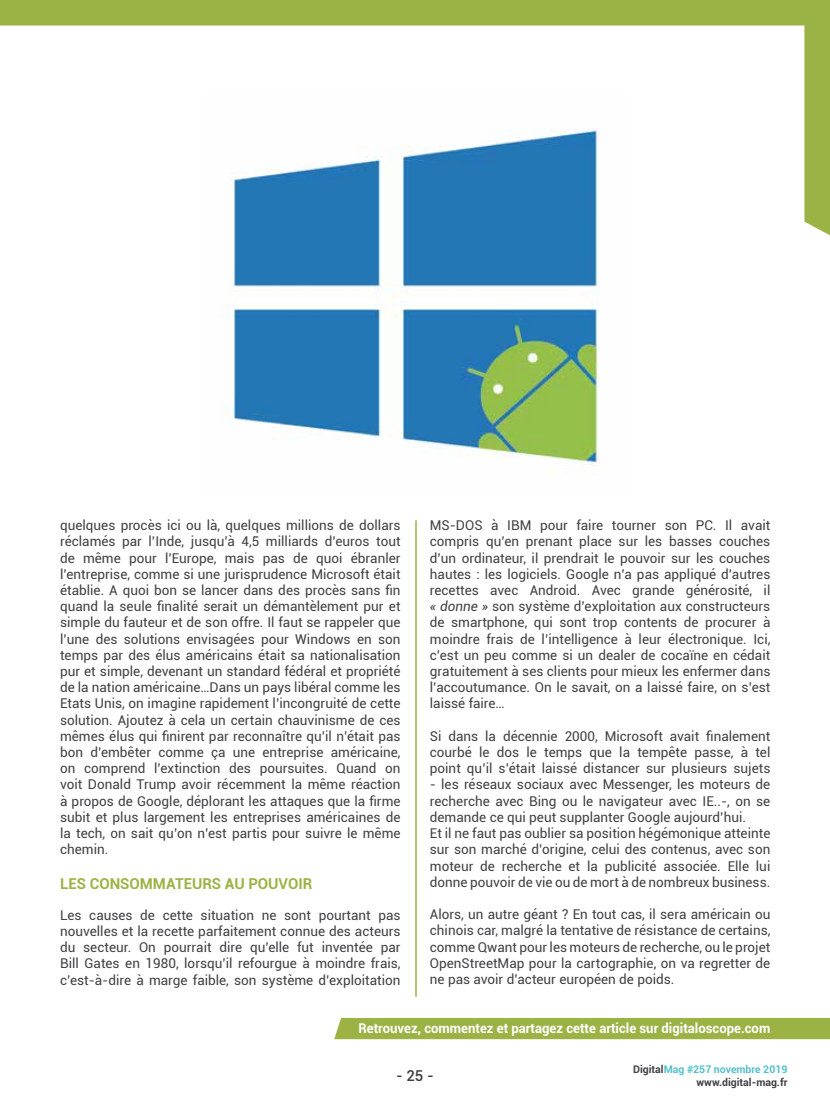
<style>
.page{position:relative;width:830px;height:1106px;background:#fff}
.page>*{position:absolute;margin:0;border:0;box-sizing:border-box;transform-origin:0 0}
.t1{font:700 15px "Roboto";color:#9bb344}
.t2{font:500 15px "Roboto";color:#414042}
.t3{font:13.5px/16.2px "Roboto";color:#414042;text-align:justify}
.t4{font:700 13.5px "Roboto";color:#fff}
.t5{font:700 10.5px/12.6px "Roboto";color:#414042;text-align:right}
.s1{font-style:italic}
.s2{color:#54c0cb}
</style>
<div class="page">
<svg style="left:1px;top:0;width:828px;height:235px"></svg>
<hr style="left:415px;top:520px;width:1px;height:476px;background:#9bb344">
<div style="left:334px;top:1018px;width:495px;height:21px;background:#9bb344"></div>
<svg style="left:0;top:0;width:1px;height:26px"></svg>
<img style="left:202px;top:94px;width:425px;height:377px">
<p class="t3" style="left:429px;top:517px;width:342px">MS-DOS à IBM pour faire tourner son PC. Il avait compris qu’en prenant place sur les basses couches d’un ordinateur, il prendrait le pouvoir sur les couches hautes : les logiciels. Google n’a pas appliqué d’autres recettes avec Android. Avec grande générosité, il <span class="s1">« donne »</span> son système d’exploitation aux constructeurs de smartphone, qui sont trop contents de procurer à moindre frais de l’intelligence à leur électronique. Ici, c’est un peu comme si un dealer de cocaïne en cédait gratuitement à ses clients pour mieux les enfermer dans l’accoutumance. On le savait, on a laissé faire, on s’est laissé faire…</p>
<p class="t3" style="left:429px;top:727px;width:342px">Si dans la décennie 2000, Microsoft avait finalement courbé le dos le temps que la tempête passe, à tel point qu’il s’était laissé distancer sur plusieurs sujets</p>
<p class="t3" style="left:429px;top:776px;width:342px;text-align:left">- les réseaux sociaux avec Messenger, les moteurs de recherche avec Bing ou le navigateur avec IE..-, on se demande ce qui peut supplanter Google aujourd’hui.<br>Et il ne faut pas oublier sa position hégémonique atteinte sur son marché d’origine, celui des contenus, avec son moteur de recherche et la publicité associée. Elle lui donne pouvoir de vie ou de mort à de nombreux business.</p>
<p class="t3" style="left:429px;top:905px;width:342px">Alors, un autre géant ? En tout cas, il sera américain ou chinois car, malgré la tentative de résistance de certains, comme Qwant pour les moteurs de recherche, ou le projet OpenStreetMap pour la cartographie, on va regretter de ne pas avoir d’acteur européen de poids.</p>
<p class="t4" style="left:358px;top:1019px;width:413px">Retrouvez, commentez et partagez cette article sur digitaloscope.com</p>
<p class="t3" style="left:60px;top:517px;width:342px">quelques procès ici ou là, quelques millions de dollars réclamés par l’Inde, jusqu’à 4,5 milliards d’euros tout de même pour l’Europe, mais pas de quoi ébranler l’entreprise, comme si une jurisprudence Microsoft était établie. A quoi bon se lancer dans des procès sans fin quand la seule finalité serait un démantèlement pur et simple du fauteur et de son offre. Il faut se rappeler que l’une des solutions envisagées pour Windows en son temps par des élus américains était sa nationalisation pur et simple, devenant un standard fédéral et propriété de la nation américaine…Dans un pays libéral comme les Etats Unis, on imagine rapidement l’incongruité de cette solution. Ajoutez à cela un certain chauvinisme de ces mêmes élus qui finirent par reconnaître qu’il n’était pas bon d’embêter comme ça une entreprise américaine, on comprend l’extinction des poursuites. Quand on voit Donald Trump avoir récemment la même réaction à propos de Google, déplorant les attaques que la firme subit et plus largement les entreprises américaines de la tech, on sait qu’on n’est partis pour suivre le même chemin.</p>
<p class="t1" style="left:60px;top:872px;width:254px">LES CONSOMMATEURS AU POUVOIR</p>
<p class="t3" style="left:60px;top:906px;width:342px">Les causes de cette situation ne sont pourtant pas nouvelles et la recette parfaitement connue des acteurs du secteur. On pourrait dire qu’elle fut inventée par Bill Gates en 1980, lorsqu’il refourgue à moindre frais, c’est-à-dire à marge faible, son système d’exploitation</p>
<p class="t2" style="left:396px;top:1065px;width:39px">- 25 -</p>
<p class="t5" style="left:632px;top:1062px;width:156px">Digital<span class="s2">Mag #257 novembre 2019 </span>www.digital-mag.fr</p>
</div>
